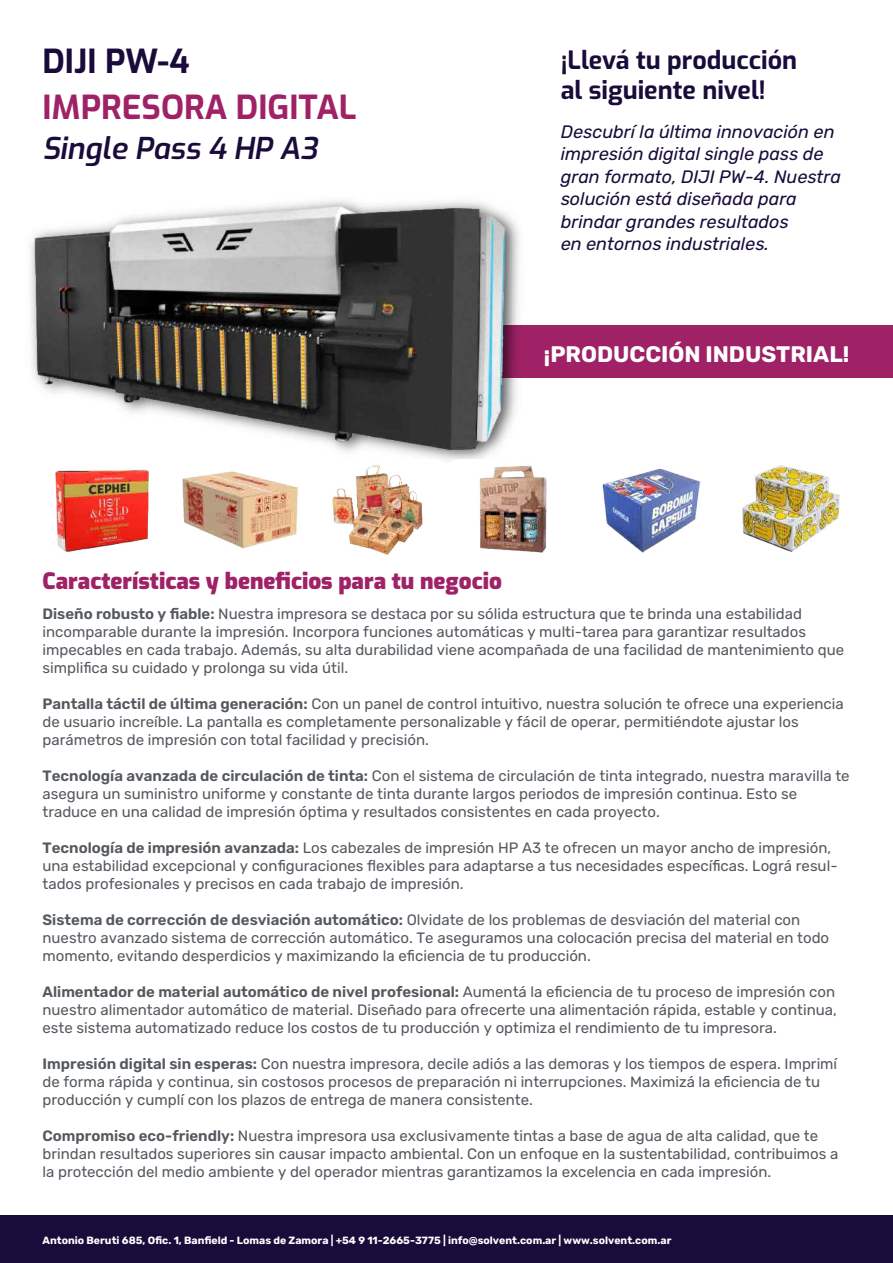
<style>
.page{position:relative;width:893px;height:1263px;background:#fff}
.page>*{position:absolute;margin:0;border:0;box-sizing:border-box;transform-origin:0 0}
.t1{font:700 33px "Exo";color:#9f2267}
.t2{font:700 33px "Exo";color:#190c3a}
.t3{font:italic 600 30px "Exo";color:#190c3a}
.t4{font:700 25.05px/30.2px "Exo";color:#190c3a}
.t5{font:900 22.5px "Exo";color:#9f2267}
.t6{font:700 22.5px "Rubik";color:#fff}
.t7{font:italic 18px/22.5px "Rubik";color:#190c3a}
.t8{font:15px/18px "Rubik";color:#54595f}
.t9{font:700 10.5px "Rubik";color:#fff}
.s1{font-weight:600}
</style>
<div class="page">
<div style="left:468px;top:325px;width:425px;height:53px;background:#9f2267"></div>
<div style="left:0;top:1215px;width:893px;height:48px;background:#190c3a"></div>
<img style="left:309px;top:200px;width:211px;height:259px">
<img style="left:30px;top:203px;width:478px;height:252px">
<img style="left:55px;top:459px;width:785px;height:96px">
<img style="left:593px;top:459px;width:120px;height:96px">
<h1 class="t2" style="left:43px;top:38px;width:149px">DIJI PW-4</h1>
<h1 class="t1" style="left:43px;top:83px;width:316px">IMPRESORA DIGITAL</h1>
<h2 class="t3" style="left:43px;top:126px;width:276px">Single Pass 4 HP A3</h2>
<h3 class="t4" style="left:561px;top:44px;width:238px">¡Llevá tu producción al siguiente nivel!</h3>
<p class="t7" style="left:561px;top:121px;width:282px">Descubrí la última innovación en impresión digital single pass de gran formato, DIJI PW-4. Nuestra solución está diseñada para brindar grandes resultados<br>en entornos industriales.</p>
<h3 class="t6" style="left:544px;top:341px;width:307px">¡PRODUCCIÓN INDUSTRIAL!</h3>
<h3 class="t5" style="left:43px;top:564px;width:461px">Características y beneficios para tu negocio</h3>
<p class="t8" style="left:43px;top:605px;width:803px"><span class="s1">Diseño robusto y fiable:</span> Nuestra impresora se destaca por su sólida estructura que te brinda una estabilidad incomparable durante la impresión. Incorpora funciones automáticas y multi-tarea para garantizar resultados impecables en cada trabajo. Además, su alta durabilidad viene acompañada de una facilidad de mantenimiento que simplifica su cuidado y prolonga su vida útil.</p>
<p class="t8" style="left:43px;top:695px;width:803px"><span class="s1">Pantalla táctil de última generación:</span> Con un panel de control intuitivo, nuestra solución te ofrece una experiencia de usuario increíble. La pantalla es completamente personalizable y fácil de operar, permitiéndote ajustar los parámetros de impresión con total facilidad y precisión.</p>
<p class="t8" style="left:43px;top:767px;width:809px"><span class="s1">Tecnología avanzada de circulación de tinta:</span> Con el sistema de circulación de tinta integrado, nuestra maravilla te asegura un suministro uniforme y constante de tinta durante largos periodos de impresión continua. Esto se traduce en una calidad de impresión óptima y resultados consistentes en cada proyecto.</p>
<p class="t8" style="left:43px;top:839px;width:797px"><span class="s1">Tecnología de impresión avanzada:</span> Los cabezales de impresión HP A3 te ofrecen un mayor ancho de impresión, una estabilidad excepcional y configuraciones flexibles para adaptarse a tus necesidades específicas. Lográ resul&shy;tados profesionales y precisos en cada trabajo de impresión.</p>
<p class="t8" style="left:43px;top:911px;width:788px"><span class="s1">Sistema de corrección de desviación automático:</span> Olvidate de los problemas de desviación del material con nuestro avanzado sistema de corrección automático. Te aseguramos una colocación precisa del material en todo momento, evitando desperdicios y maximizando la eficiencia de tu producción.</p>
<p class="t8" style="left:43px;top:983px;width:796px;text-align:justify"><span class="s1">Alimentador de material automático de nivel profesional:</span> Aumentá la eficiencia de tu proceso de impresión con nuestro alimentador automático de material. Diseñado para ofrecerte una alimentación rápida, estable y continua, este sistema automatizado reduce los costos de tu producción y optimiza el rendimiento de tu impresora.</p>
<p class="t8" style="left:43px;top:1055px;width:796px"><span class="s1">Impresión digital sin esperas:</span> Con nuestra impresora, decile adiós a las demoras y los tiempos de espera. Imprimí de forma rápida y continua, sin costosos procesos de preparación ni interrupciones. Maximizá la eficiencia de tu producción y cumplí con los plazos de entrega de manera consistente.</p>
<p class="t8" style="left:43px;top:1127px;width:797px"><span class="s1">Compromiso eco-friendly:</span> Nuestra impresora usa exclusivamente tintas a base de agua de alta calidad, que te brindan resultados superiores sin causar impacto ambiental. Con un enfoque en la sustentabilidad, contribuimos a la protección del medio ambiente y del operador mientras garantizamos la excelencia en cada impresión.</p>
<p class="t9" style="left:43px;top:1234px;width:630px">Antonio Beruti 685, Ofic. 1, Banfield - Lomas de Zamora | +54 9 11-2665-3775 | info@solvent.com.ar | www.solvent.com.ar</p>
</div>
